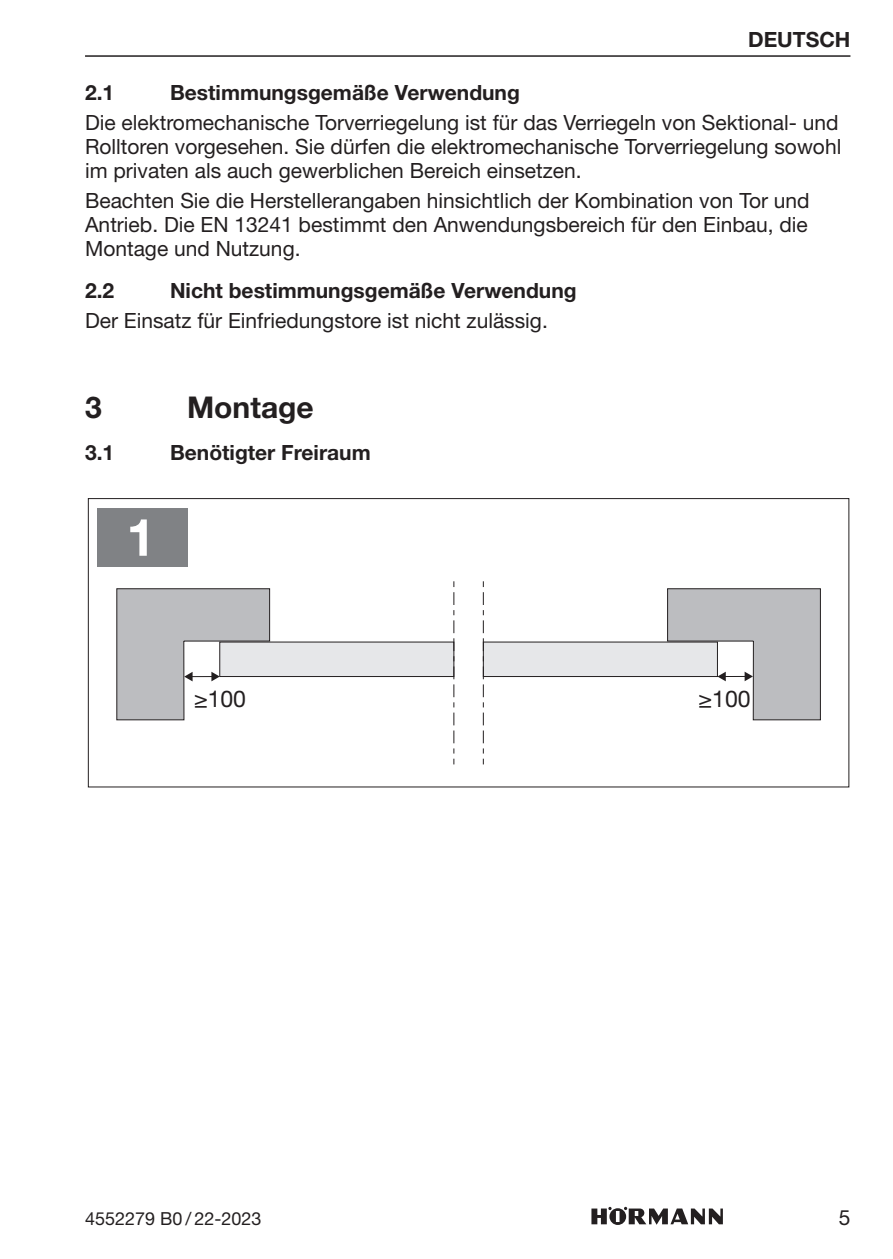
<style>
.page{position:relative;width:893px;height:1259px;background:#fff}
.page>*{position:absolute;margin:0;border:0;box-sizing:border-box;transform-origin:0 0}
.t1{font:700 51.9px "Hoermann Helvetica Neue";color:#fff}
.t2{font:700 30px "Hoermann Helvetica Neue";color:#231f20}
.t3{font:23.1px "Hoermann Helvetica Neue Rm";color:#231f20}
.t4{font:21px/24px "Hoermann Helvetica Neue Rm";color:#231f20}
.t5{font:700 21px "Hoermann Helvetica Neue";color:#231f20}
.t6{font:18px "Hoermann Helvetica Neue Rm";color:#231f20}
</style>
<div class="page">
<svg style="left:591px;top:1206px;width:132px;height:19px"></svg>
<div style="left:219px;top:641px;width:235px;height:36px;background:#e6e7e9;border:1px solid #231f20"></div>
<div style="left:483px;top:641px;width:235px;height:36px;background:#e6e7e9;border:1px solid #231f20"></div>
<svg style="left:453px;top:581px;width:1px;height:183px"></svg>
<svg style="left:483px;top:581px;width:1px;height:183px"></svg>
<svg style="left:116px;top:588px;width:155px;height:133px"></svg>
<svg style="left:667px;top:588px;width:154px;height:133px"></svg>
<div style="left:97px;top:508px;width:91px;height:59px;background:#808285"></div>
<hr style="left:85px;top:55px;width:765px;height:2px;background:#231f20">
<p class="t5" style="left:748px;top:24px;width:104px">DEUTSCH</p>
<p class="t5" style="left:85px;top:78px;width:31px">2.1</p>
<p class="t5" style="left:170px;top:78px;width:351px">Bestimmungsgemäße Verwendung</p>
<p class="t4" style="left:85px;top:109px;width:758px">Die elektromechanische Torverriegelung ist für das Verriegeln von Sektional- und<br>Rolltoren vorgesehen. Sie dürfen die elektromechanische Torverriegelung sowohl im privaten als auch gewerblichen Bereich einsetzen.</p>
<p class="t4" style="left:85px;top:187px;width:726px;text-align:justify">Beachten Sie die Herstellerangaben hinsichtlich der Kombination von Tor und Antrieb. Die EN 13241 bestimmt den Anwendungsbereich für den Einbau, die Montage und Nutzung.</p>
<p class="t5" style="left:85px;top:276px;width:31px">2.2</p>
<p class="t5" style="left:170px;top:276px;width:408px">Nicht bestimmungsgemäße Verwendung</p>
<p class="t4" style="left:85px;top:307px;width:464px">Der Einsatz für Einfriedungstore ist nicht zulässig.</p>
<h2 class="t2" style="left:85px;top:386px;width:18px">3</h2>
<h2 class="t2" style="left:187px;top:386px;width:128px">Montage</h2>
<p class="t5" style="left:85px;top:438px;width:31px">3.1</p>
<p class="t5" style="left:170px;top:438px;width:202px">Benötigter Freiraum</p>
<h1 class="t1" style="left:126px;top:500px;width:30px">1</h1>
<p class="t3" style="left:194px;top:682px;width:54px">≥100</p>
<p class="t3" style="left:698px;top:682px;width:54px">≥100</p>
<p class="t6" style="left:85px;top:1205px;width:178px">4552279 B0 / 22-2023</p>
<p class="t4" style="left:839px;top:1204px;width:13px">5</p>
</div>
